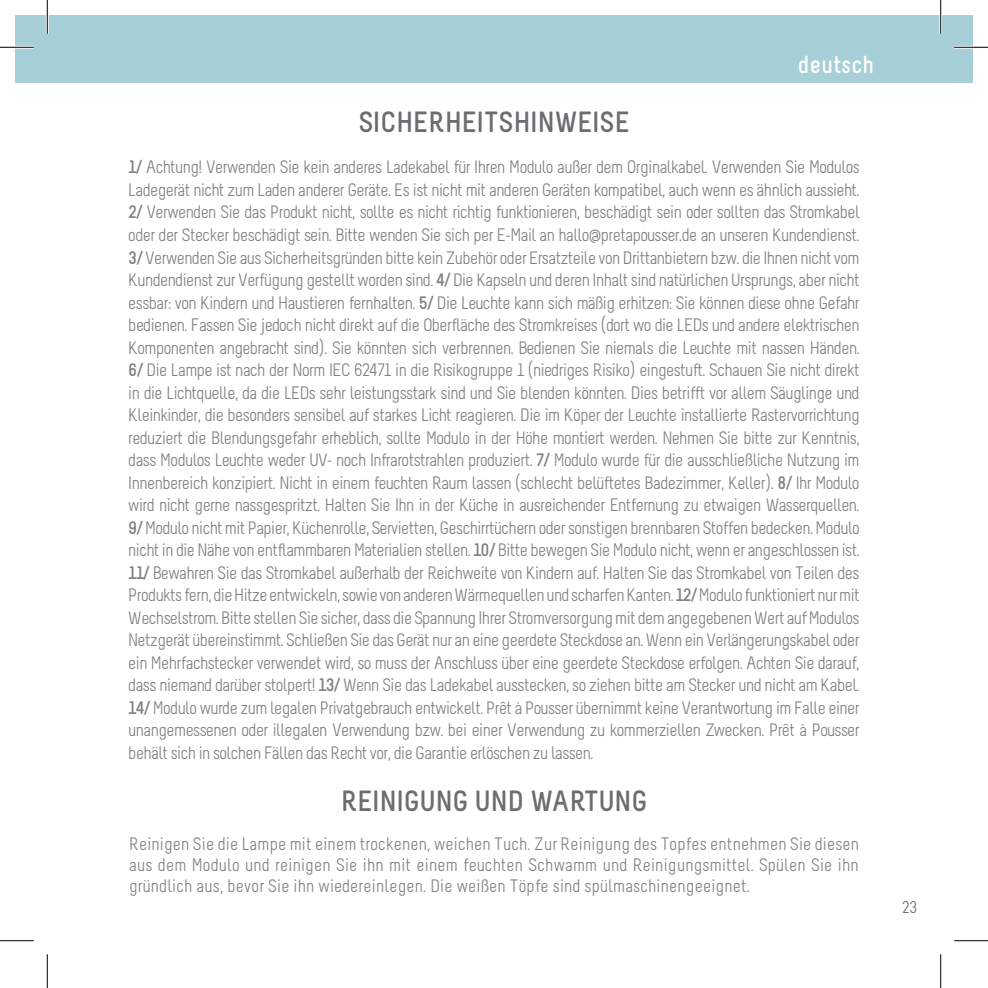
<style>
.page{position:relative;width:988px;height:988px;background:#fff}
.page>*{position:absolute;margin:0;border:0;box-sizing:border-box;transform-origin:0 0}
.t1{font:700 29.25px "Melbourne";color:#6c6d70}
.t2{font:700 24.75px "Melbourne";color:#fff}
.t3{font:18px/22.5px "Melbourne";letter-spacing:-.015em;color:#808285;text-align:justify}
.t4{font:16.88px "Melbourne";color:#6c6d70}
.s1{font-weight:700}
</style>
<div class="page">
<div style="left:15px;top:15px;width:957px;height:68px;background:#a7cfd7"></div>
<hr style="left:0;top:46px;width:34px;height:3px;background:#fff">
<hr style="left:954px;top:46px;width:33px;height:3px;background:#fff">
<hr style="left:46px;top:0;width:3px;height:34px;background:#fff">
<hr style="left:939px;top:0;width:3px;height:34px;background:#fff">
<hr style="left:0;top:47px;width:34px;height:1px;background:#000">
<hr style="left:954px;top:47px;width:33px;height:1px;background:#000">
<hr style="left:0;top:940px;width:34px;height:1px;background:#000">
<hr style="left:954px;top:940px;width:33px;height:1px;background:#000">
<hr style="left:47px;top:0;width:1px;height:34px;background:#000">
<hr style="left:47px;top:954px;width:1px;height:33px;background:#000">
<hr style="left:940px;top:0;width:1px;height:34px;background:#000">
<hr style="left:940px;top:954px;width:1px;height:33px;background:#000">
<h1 class="t1" style="left:358px;top:104px;width:273px">SICHERHEITSHINWEISE</h1>
<h2 class="t2" style="left:797px;top:50px;width:78px">deutsch</h2>
<p class="t3" style="left:128px;top:158px;width:733px"><span class="s1">1/</span> Achtung! Verwenden Sie kein anderes Ladekabel für Ihren Modulo außer dem Orginalkabel. Verwenden Sie Modulos Ladegerät nicht zum Laden anderer Geräte. Es ist nicht mit anderen Geräten kompatibel, auch wenn es ähnlich aussieht.<br><span class="s1">2/</span> Verwenden Sie das Produkt nicht, sollte es nicht richtig funktionieren, beschädigt sein oder sollten das Stromkabel oder der Stecker beschädigt sein. Bitte wenden Sie sich per E-Mail an hallo@pretapousser.de an unseren Kundendienst.<br><span class="s1">3/</span> Verwenden Sie aus Sicherheitsgründen bitte kein Zubehör oder Ersatzteile von Drittanbietern bzw. die Ihnen nicht vom Kundendienst zur Verfügung gestellt worden sind. <span class="s1">4/</span> Die Kapseln und deren Inhalt sind natürlichen Ursprungs, aber nicht essbar: von Kindern und Haustieren fernhalten. <span class="s1">5/</span> Die Leuchte kann sich mäßig erhitzen: Sie können diese ohne Gefahr bedienen. Fassen Sie jedoch nicht direkt auf die Oberfläche des Stromkreises (dort wo die LEDs und andere elektrischen Komponenten angebracht sind). Sie könnten sich verbrennen. Bedienen Sie niemals die Leuchte mit nassen Händen.<br><span class="s1">6/</span> Die Lampe ist nach der Norm IEC 62471 in die Risikogruppe 1 (niedriges Risiko) eingestuft. Schauen Sie nicht direkt in die Lichtquelle, da die LEDs sehr leistungsstark sind und Sie blenden könnten. Dies betrifft vor allem Säuglinge und Kleinkinder, die besonders sensibel auf starkes Licht reagieren. Die im Köper der Leuchte installierte Rastervorrichtung reduziert die Blendungsgefahr erheblich, sollte Modulo in der Höhe montiert werden. Nehmen Sie bitte zur Kenntnis, dass Modulos Leuchte weder UV- noch Infrarotstrahlen produziert. <span class="s1">7/</span> Modulo wurde für die ausschließliche Nutzung im Innenbereich konzipiert. Nicht in einem feuchten Raum lassen (schlecht belüftetes Badezimmer, Keller). <span class="s1">8/</span> Ihr Modulo wird nicht gerne nassgespritzt. Halten Sie Ihn in der Küche in ausreichender Entfernung zu etwaigen Wasserquellen.<br><span class="s1">9/</span> Modulo nicht mit Papier, Küchenrolle, Servietten, Geschirrtüchern oder sonstigen brennbaren Stoffen bedecken. Modulo nicht in die Nähe von entflammbaren Materialien stellen. <span class="s1">10/</span> Bitte bewegen Sie Modulo nicht, wenn er angeschlossen ist.<br><span class="s1">11/</span> Bewahren Sie das Stromkabel außerhalb der Reichweite von Kindern auf. Halten Sie das Stromkabel von Teilen des Produkts fern, die Hitze entwickeln, sowie von anderen Wärmequellen und scharfen Kanten. <span class="s1">12/</span> Modulo funktioniert nur mit Wechselstrom. Bitte stellen Sie sicher, dass die Spannung Ihrer Stromversorgung mit dem angegebenen Wert auf Modulos Netzgerät übereinstimmt. Schließen Sie das Gerät nur an eine geerdete Steckdose an. Wenn ein Verlängerungskabel oder ein Mehrfachstecker verwendet wird, so muss der Anschluss über eine geerdete Steckdose erfolgen. Achten Sie darauf, dass niemand darüber stolpert! <span class="s1">13/</span> Wenn Sie das Ladekabel ausstecken, so ziehen bitte am Stecker und nicht am Kabel.<br><span class="s1">14/</span> Modulo wurde zum legalen Privatgebrauch entwickelt. Prêt à Pousser übernimmt keine Verantwortung im Falle einer unangemessenen oder illegalen Verwendung bzw. bei einer Verwendung zu kommerziellen Zwecken. Prêt à Pousser behält sich in solchen Fällen das Recht vor, die Garantie erlöschen zu lassen.</p>
<h1 class="t1" style="left:341px;top:783px;width:308px">REINIGUNG UND WARTUNG</h1>
<p class="t3" style="left:129px;top:835px;width:731px;line-height:20.9px">Reinigen Sie die Lampe mit einem trockenen, weichen Tuch. Zur Reinigung des Topfes entnehmen Sie diesen aus dem Modulo und reinigen Sie ihn mit einem feuchten Schwamm und Reinigungsmittel. Spülen Sie ihn gründlich aus, bevor Sie ihn wiedereinlegen. Die weißen Töpfe sind spülmaschinengeeignet.</p>
<p class="t4" style="left:902px;top:897px;width:17px">23</p>
</div>
